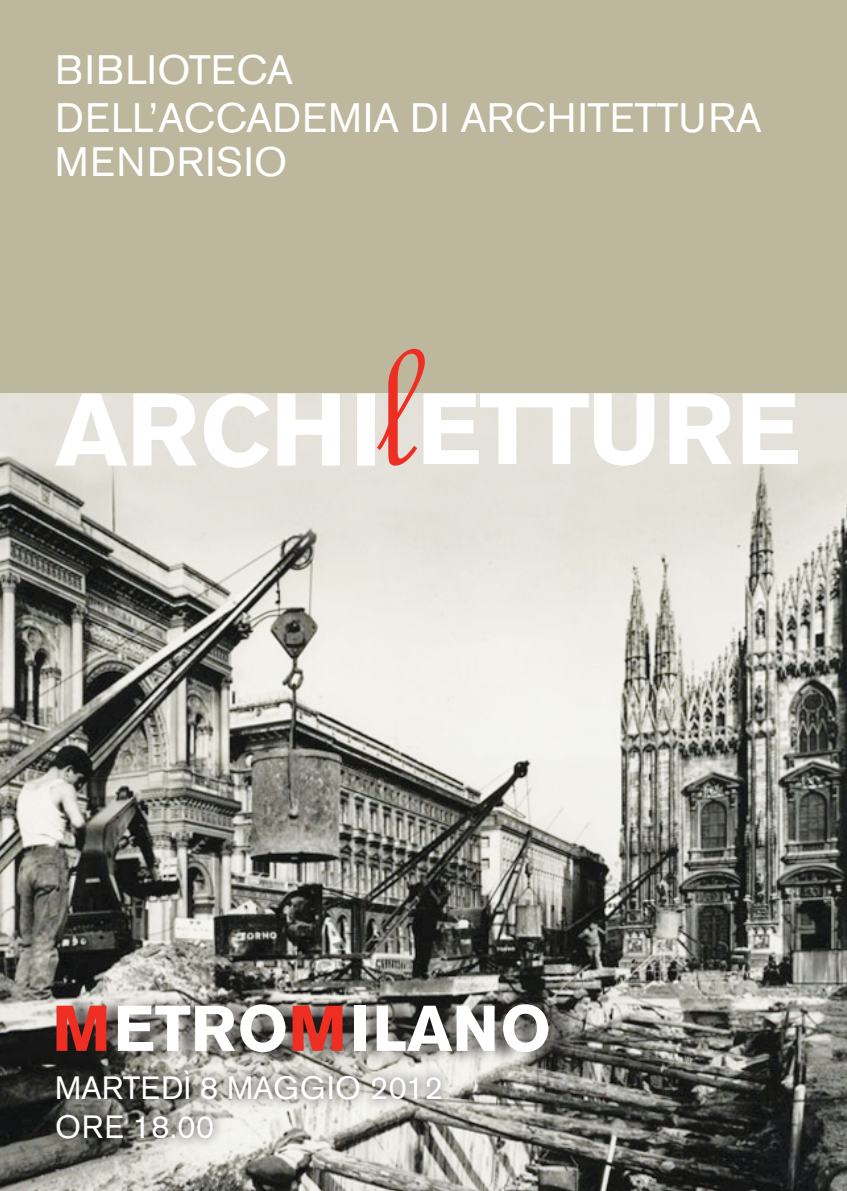
<style>
.page{position:relative;width:847px;height:1191px;background:#fff}
.page>*{position:absolute;margin:0;border:0;box-sizing:border-box;transform-origin:0 0}
.t1{font:700 64px "Akzidenz Grotesk Std";letter-spacing:.01em;color:#fff}
.t2{font:40.8px/48px "Akzidenz Grotesk Std";letter-spacing:.02em;color:#fff}
.t3{font:32px/38.4px "Akzidenz Grotesk Std";color:#fff}
.s1{color:#ee2e22}
</style>
<div class="page">
<img style="left:0;top:393px;width:847px;height:798px">
<div style="left:0;top:0;width:847px;height:393px;background:#bcb79d"></div>
<div style="left:61px;top:994px;width:516px;height:72px;background:#231f20;opacity:.75"></div>
<div style="left:47px;top:1060px;width:404px;height:88px;background:#231f20;opacity:.85"></div>
<svg style="left:55px;top:349px;width:743px;height:119px"></svg>
<p class="t2" style="left:55px;top:45px;width:708px">BIBLIOTECA<br>DELL’ACCADEMIA DI ARCHITETTURA</p>
<p class="t2" style="left:55px;top:137px;width:234px">MENDRISIO</p>
<h1 class="t1" style="left:52px;top:991px;width:500px"><span class="s1">M</span>ETRO<span class="s1">M</span>ILANO</h1>
<p class="t3" style="left:55px;top:1068px;width:389px">MARTEDÌ 8 MAGGIO 2012<br>ORE 18.00</p>
</div>
